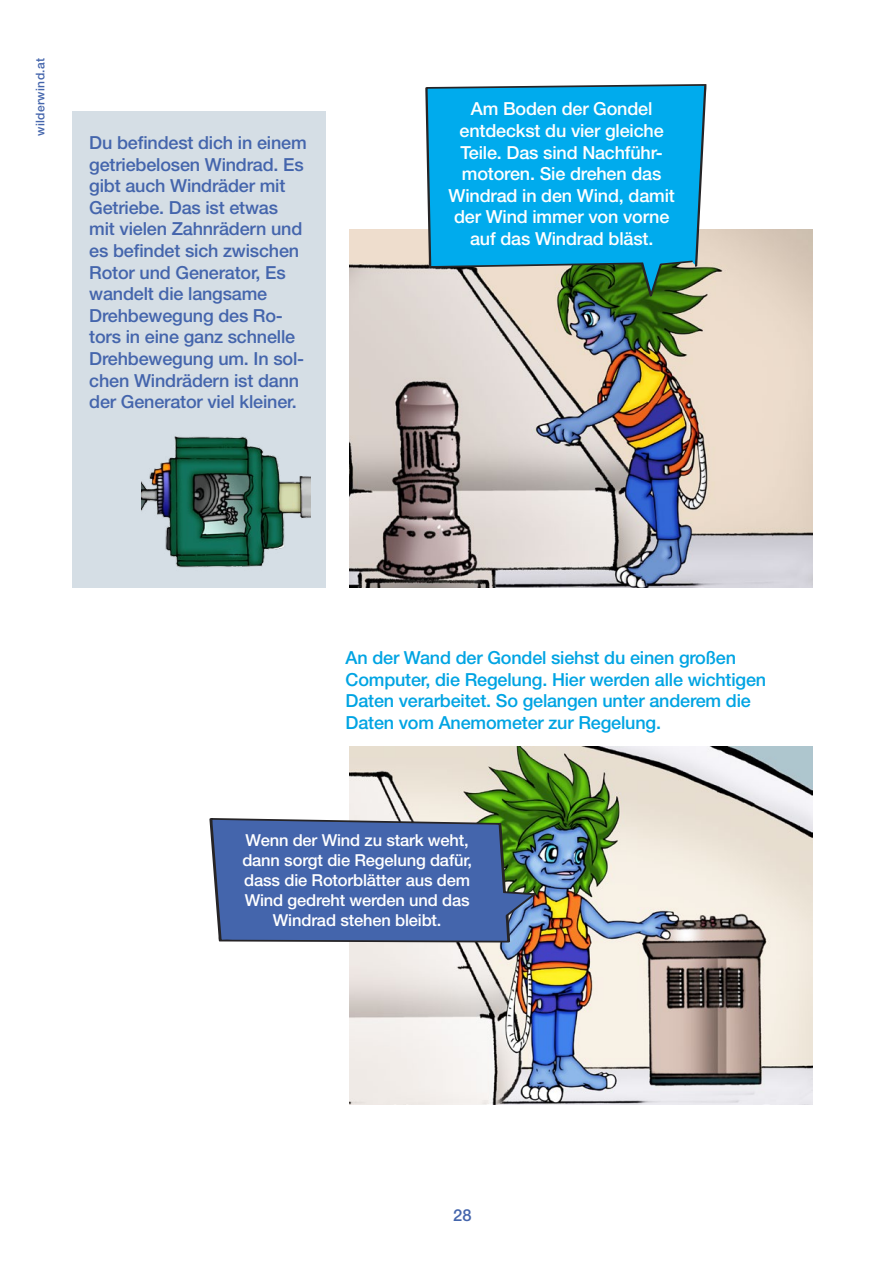
<style>
.page{position:relative;width:893px;height:1263px;background:#fff}
.page>*{position:absolute;margin:0;border:0;box-sizing:border-box;transform-origin:0 0}
.t1{font:500 18px/21.6px "Helvetica Neue LT Pro";letter-spacing:-.01em;color:#4465ac}
.t2{font:500 18px/21.6px "Helvetica Neue LT Pro";letter-spacing:-.01em;color:#00a4e3}
.t3{font:500 18px/21.6px "Helvetica Neue LT Pro";letter-spacing:-.01em;color:#fff;text-align:center}
.t4{font:500 16.5px/19.8px "Helvetica Neue LT Pro";letter-spacing:-.01em;color:#fff;text-align:center}
.t5{font:500 16.5px "Helvetica Neue LT Pro";color:#4465ac}
.t6{font:500 12px "Helvetica Neue LT Pro";letter-spacing:.03em;color:#4465ac}
</style>
<div class="page">
<img style="left:349px;top:230px;width:463px;height:357px">
<img style="left:349px;top:746px;width:463px;height:358px">
<svg style="left:425px;top:84px;width:281px;height:213px;background:#1ba6d4"></svg>
<div style="left:72px;top:111px;width:253px;height:476px;background:#d5dee5"></div>
<img style="left:142px;top:436px;width:168px;height:132px">
<svg style="left:209px;top:818px;width:328px;height:124px;background:#4a69a0"></svg>
<p class="t6" style="left:33px;top:136px;width:80px;rotate:-90deg">wilderwind.at</p>
<p class="t1" style="left:89px;top:132px;width:219px">Du befindest dich in einem getriebelosen Windrad. Es gibt auch Windräder mit<br>Getriebe. Das ist etwas mit vielen Zahnrädern und es befindet sich zwischen<br>Rotor und Generator, Es wandelt die langsame<br>Drehbewegung des Ro&shy;tors in eine ganz schnelle<br>Drehbewegung um. In sol&shy;chen Windrädern ist dann der Generator viel kleiner.</p>
<p class="t3" style="left:449px;top:98px;width:228px">Am Boden der Gondel entdeckst du vier gleiche<br>Teile. Das sind Nachführ&shy;motoren. Sie drehen das<br>Windrad in den Wind, damit der Wind immer von vorne auf das Windrad bläst.</p>
<p class="t2" style="left:346px;top:647px;width:422px">An der Wand der Gondel siehst du einen großen Computer, die Regelung. Hier werden alle wichtigen Daten verarbeitet. So gelangen unter anderem die Daten vom Anemometer zur Regelung.</p>
<p class="t4" style="left:242px;top:830px;width:231px">Wenn der Wind zu stark weht, dann sorgt die Regelung dafür, dass die Rotorblätter aus dem<br>Wind gedreht werden und das<br>Windrad stehen bleibt.</p>
<p class="t5" style="left:453px;top:1205px;width:20px">28</p>
</div>
